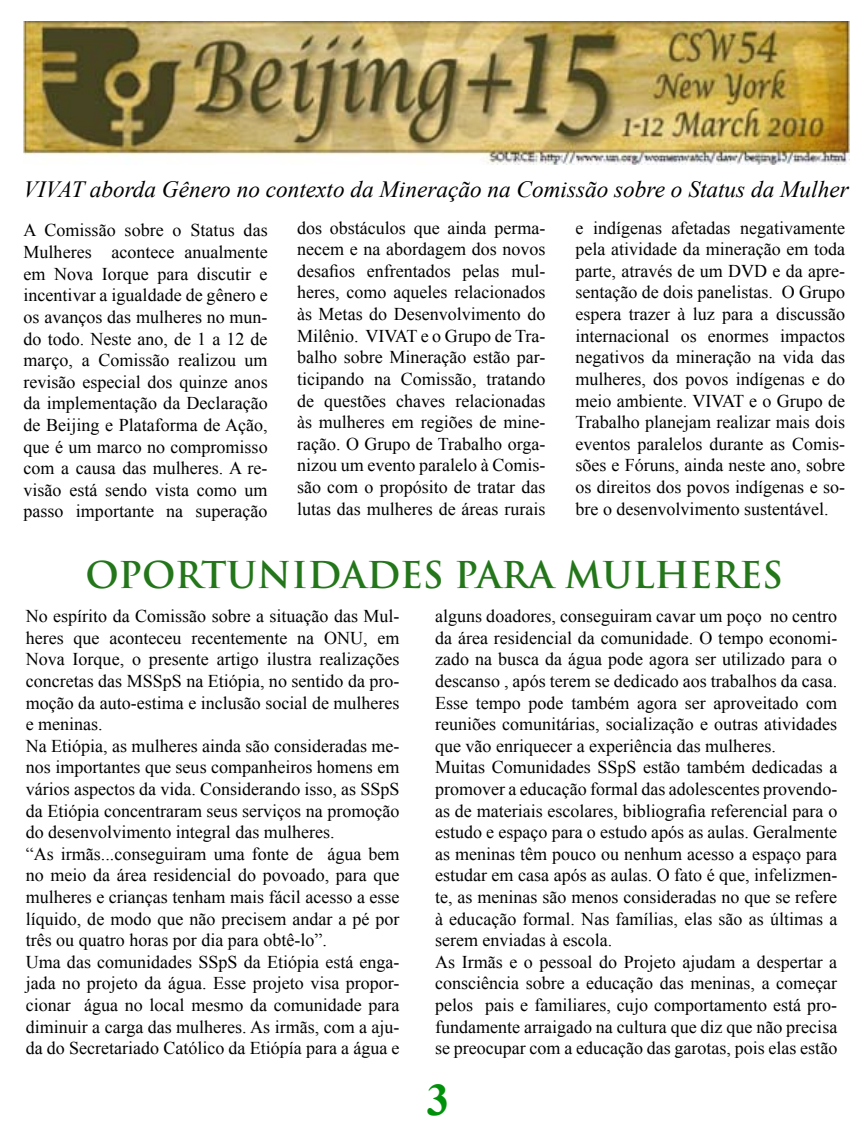
<style>
.page{position:relative;width:866px;height:1125px;background:#fff}
.page>*{position:absolute;margin:0;border:0;box-sizing:border-box;transform-origin:0 0}
.t1{font:700 45px "Times New Roman";color:#00910a}
.t2{font:700 36px "Trajan Pro";color:#23771a}
.t3{font:italic 23.25px "Times New Roman";color:#000}
.t4{font:18px/21.6px "Times New Roman";color:#000;text-align:justify}
</style>
<div class="page">
<img style="left:24px;top:22px;width:824px;height:142px">
<p class="t3" style="left:24px;top:173px;width:826px">VIVAT aborda Gênero no contexto da Mineração na Comissão sobre o Status da Mulher</p>
<p class="t4" style="left:24px;top:219px;width:245px">A Comissão sobre o Status das Mulheres acontece anualmente em Nova Iorque para discutir e incentivar a igualdade de gênero e os avanços das mulheres no mun&shy;do todo. Neste ano, de 1 a 12 de março, a Comissão realizou um revisão especial dos quinze anos da implementação da Declaração de Beijing e Plataforma de Ação, que é um marco no compromisso com a causa das mulheres. A re&shy;visão está sendo vista como um passo importante na superação</p>
<p class="t4" style="left:297px;top:216px;width:250px">dos obstáculos que ainda perma&shy;necem e na abordagem dos novos desafios enfrentados pelas mul&shy;heres, como aqueles relacionados às Metas do Desenvolvimento do Milênio. VIVAT e o Grupo de Tra&shy;balho sobre Mineração estão par&shy;ticipando na Comissão, tratando de questões chaves relacionadas às mulheres em regiões de mine&shy;ração. O Grupo de Trabalho orga&shy;nizou um evento paralelo à Comis&shy;são com o propósito de tratar das lutas das mulheres de áreas rurais</p>
<p class="t4" style="left:575px;top:216px;width:271px">e indígenas afetadas negativamente pela atividade da mineração em toda parte, através de um DVD e da apre&shy;sentação de dois panelistas. O Grupo espera trazer à luz para a discussão internacional os enormes impactos negativos da mineração na vida das mulheres, dos povos indígenas e do meio ambiente. VIVAT e o Grupo de Trabalho planejam realizar mais dois eventos paralelos durante as Comis&shy;sões e Fóruns, ainda neste ano, sobre os direitos dos povos indígenas e so&shy;bre o desenvolvimento sustentável.</p>
<h2 class="t2" style="left:85px;top:552px;width:699px">OPORTUNIDADES PARA MULHERES</h2>
<p class="t4" style="left:26px;top:605px;width:375px;text-align:left">No espírito da Comissão sobre a situação das Mul&shy;heres que aconteceu recentemente na ONU, em Nova Iorque, o presente artigo ilustra realizações concretas das MSSpS na Etiópia, no sentido da pro&shy;moção da auto-estima e inclusão social de mulheres e meninas.<br>Na Etiópia, as mulheres ainda são consideradas me&shy;nos importantes que seus companheiros homens em vários aspectos da vida. Considerando isso, as SSpS da Etiópia concentraram seus serviços na promoção do desenvolvimento integral das mulheres.<br>“As irmãs...conseguiram uma fonte de água bem no meio da área residencial do povoado, para que mulheres e crianças tenham mais fácil acesso a esse líquido, de modo que não precisem andar a pé por três ou quatro horas por dia para obtê-lo”.<br>Uma das comunidades SSpS da Etiópia está enga&shy;jada no projeto da água. Esse projeto visa propor&shy;cionar água no local mesmo da comunidade para diminuir a carga das mulheres. As irmãs, com a aju&shy;da do Secretariado Católico da Etiópía para a água e</p>
<p class="t4" style="left:435px;top:605px;width:403px;text-align:left">alguns doadores, conseguiram cavar um poço no centro da área residencial da comunidade. O tempo economi&shy;zado na busca da água pode agora ser utilizado para o descanso , após terem se dedicado aos trabalhos da casa.<br>Esse tempo pode também agora ser aproveitado com reuniões comunitárias, socialização e outras atividades que vão enriquecer a experiência das mulheres.<br>Muitas Comunidades SSpS estão também dedicadas a promover a educação formal das adolescentes provendo&shy;as de materiais escolares, bibliografia referencial para o estudo e espaço para o estudo após as aulas. Geralmente as meninas têm pouco ou nenhum acesso a espaço para estudar em casa após as aulas. O fato é que, infelizmen&shy;te, as meninas são menos consideradas no que se refere à educação formal. Nas famílias, elas são as últimas a serem enviadas à escola.<br>As Irmãs e o pessoal do Projeto ajudam a despertar a consciência sobre a educação das meninas, a começar pelos pais e familiares, cujo comportamento está pro&shy;fundamente arraigado na cultura que diz que não precisa se preocupar com a educação das garotas, pois elas estão</p>
<h1 class="t1" style="left:427px;top:1069px;width:24px">3</h1>
</div>
